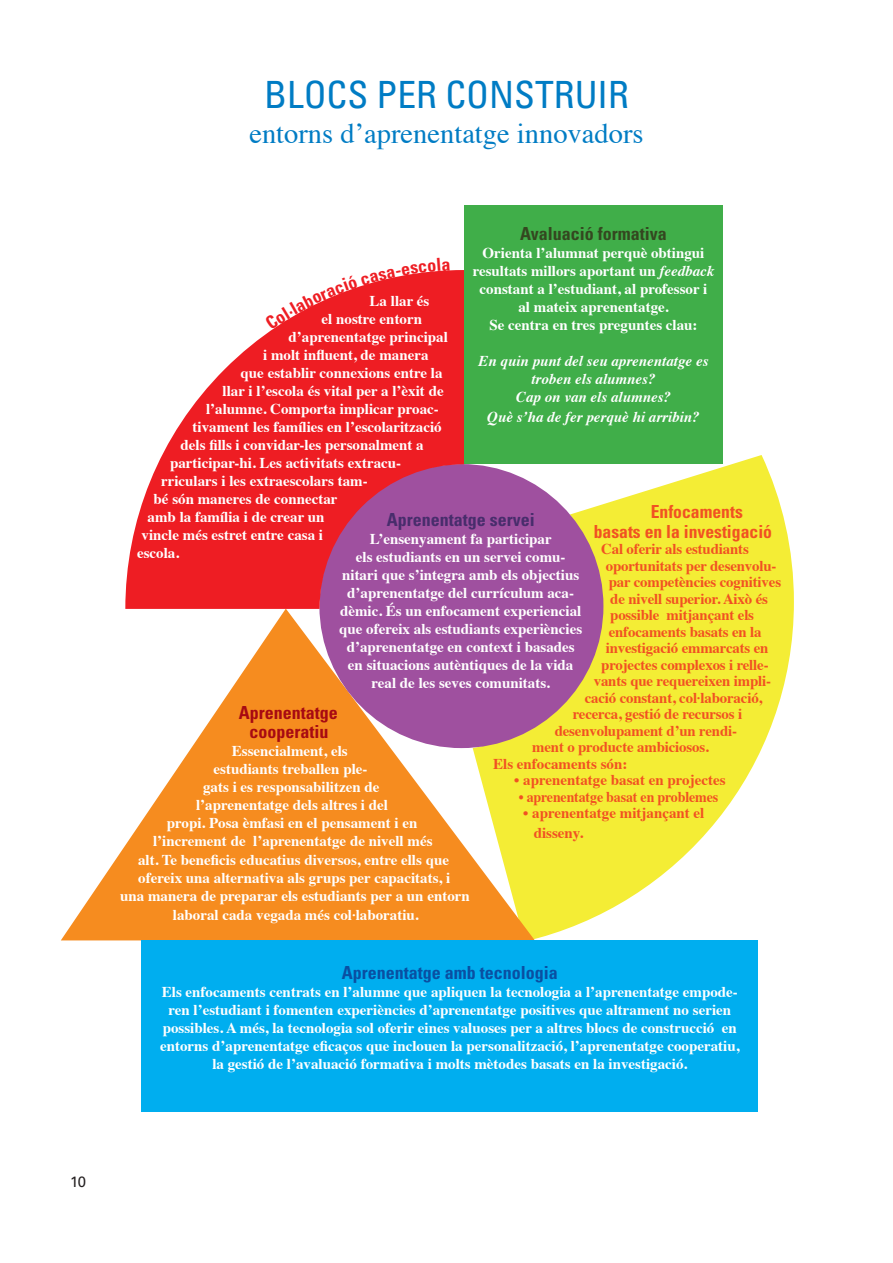
<style>
.page{position:relative;width:893px;height:1263px;background:#fff}
.page>*{position:absolute;margin:0;border:0;box-sizing:border-box;transform-origin:0 0}
.t1{font:condensed 37.5px "Univers LT Std";color:#007cc4}
.t2{font:28.5px "Times";color:#007cc4}
.t3{font:700 condensed 18px/19.5px "Univers LT Std";color:#f15122}
.t4{font:700 condensed 18px "Univers LT Std";color:#0a4fa2}
.t5{font:700 condensed 18px/19.8px "Univers LT Std";color:#a70a12;text-align:center}
.t6{font:700 condensed 18px "Univers LT Std";color:#482d6c}
.t7{font:700 condensed 18px "Univers LT Std";color:#344720}
.t8{font:700 15px/18px "Times";color:#fff;text-align:center}
.t9{font:700 15px/19.8px "Times";letter-spacing:-.01em;color:#f15122}
.t10{font:italic 700 15px/18px "Times";color:#fff;text-align:center}
.t11{font:700 15px "Times";letter-spacing:-.01em;color:#f15122;scale:.93 1}
.t12{font:15px "Univers LT Std";color:#231f20}
.s1{font-style:italic}
</style>
<div class="page">
<svg style="left:473px;top:455px;width:321px;height:484px;fill:#f4ed35"></svg>
<svg style="left:61px;top:609px;width:474px;height:331px;fill:#f68c1f"></svg>
<div style="left:142px;top:940px;width:616px;height:172px;background:#00aeef"></div>
<div style="left:319px;top:464px;width:284px;height:284px;background:#9f509f;border-radius:50%"></div>
<svg style="left:125px;top:270px;width:339px;height:339px;fill:#ee1d23"></svg>
<div style="left:464px;top:205px;width:259px;height:259px;background:#40ae49"></div>
<svg style="left:265px;top:270px;width:185px;height:60px"></svg>
<p class="t1" style="left:264px;top:71px;width:366px">BLOCS PER CONSTRUIR</p>
<p class="t2" style="left:249px;top:106px;width:396px">entorns d’aprenentatge innovadors</p>
<p class="t7" style="left:520px;top:223px;width:148px">Avaluació formativa</p>
<p class="t8" style="left:473px;top:243px;width:243px">Orienta l’alumnat perquè obtingui resultats millors aportant un <span class="s1">feedback </span>constant a l’estudiant, al professor i al mateix aprenentatge.</p>
<p class="t8" style="left:489px;top:315px;width:210px">Se centra en tres preguntes clau:</p>
<p class="t10" style="left:478px;top:351px;width:232px">En quin punt del seu aprenentatge es troben els alumnes?</p>
<p class="t10" style="left:516px;top:387px;width:157px">Cap on van els alumnes?</p>
<p class="t10" style="left:487px;top:407px;width:214px">Què s’ha de fer perquè hi arribin?</p>
<p class="t8" style="left:370px;top:290px;width:61px">La llar és</p>
<p class="t8" style="left:322px;top:308px;width:102px">el nostre entorn</p>
<p class="t8" style="left:289px;top:326px;width:161px">d’aprenentatge principal</p>
<p class="t8" style="left:263px;top:344px;width:167px">i molt influent, de manera</p>
<p class="t8" style="left:241px;top:362px;width:203px">que establir connexions entre la</p>
<p class="t8" style="left:223px;top:380px;width:223px">llar i l’escola és vital per a l’èxit de</p>
<p class="t8" style="left:206px;top:398px;width:234px">l’alumne. Comporta implicar proac-</p>
<p class="t8" style="left:193px;top:416px;width:251px">tivament les famílies en l’escolarització</p>
<p class="t8" style="left:181px;top:434px;width:245px">dels fills i convidar-les personalment a</p>
<p class="t8" style="left:170px;top:452px;width:233px">participar-hi. Les activitats extracu-</p>
<p class="t8" style="left:161px;top:470px;width:208px">rriculars i les extraescolars tam-</p>
<p class="t8" style="left:154px;top:488px;width:185px">bé són maneres de connectar</p>
<p class="t8" style="left:148px;top:506px;width:178px">amb la família i de crear un</p>
<p class="t8" style="left:142px;top:524px;width:183px">vincle més estret entre casa i</p>
<p class="t8" style="left:137px;top:542px;width:44px">escola.</p>
<p class="t3" style="left:594px;top:502px;width:180px;text-indent:57px">Enfocaments basats en la investigació</p>
<p class="t9" style="left:601px;top:538px;width:149px">Cal oferir als estudiants</p>
<p class="t9" style="left:606px;top:554px;width:172px">oportunitats per desenvolu-</p>
<p class="t9" style="left:609px;top:571px;width:174px">par competències cognitives</p>
<p class="t9" style="left:610px;top:587px;width:159px">de nivell superior. Això és</p>
<p class="t9" style="left:610px;top:604px;width:145px">possible mitjançant els</p>
<p class="t9" style="left:609px;top:620px;width:154px">enfocaments basats en la</p>
<p class="t9" style="left:606px;top:637px;width:164px">investigació emmarcats en</p>
<p class="t9" style="left:601px;top:653px;width:169px">projectes complexos i relle-</p>
<p class="t9" style="left:594px;top:670px;width:179px">vants que requereixen impli-</p>
<p class="t9" style="left:585px;top:686px;width:179px">cació constant, col·laboració,</p>
<p class="t9" style="left:573px;top:703px;width:171px">recerca, gestió de recursos i</p>
<p class="t9" style="left:555px;top:719px;width:184px">desenvolupament d’un rendi-</p>
<p class="t9" style="left:532px;top:736px;width:178px">ment o producte ambiciosos.</p>
<p class="t9" style="left:493px;top:752px;width:136px">Els enfocaments són:</p>
<p class="t9" style="left:514px;top:769px;width:213px">• aprenentatge basat en projectes</p>
<p class="t11" style="left:519px;top:782px;width:216px">• aprenentatge basat en problemes</p>
<p class="t9" style="left:534px;top:802px;width:172px;text-indent:-10px">• aprenentatge mitjançant el disseny.</p>
<p class="t6" style="left:387px;top:508px;width:149px">Aprenentatge servei</p>
<p class="t8" style="left:339px;top:528px;width:245px">L’ensenyament fa participar<br>els estudiants en un servei comu&shy;nitari que s’integra amb els objectius d’aprenentatge del currículum aca&shy;dèmic. És un enfocament experiencial que ofereix als estudiants experiències d’aprenentatge en context i basades en situacions autèntiques de la vida real de les seves comunitats.</p>
<p class="t5" style="left:239px;top:702px;width:100px">Aprenentatge cooperatiu</p>
<p class="t8" style="left:232px;top:741px;width:117px">Essencialment, els</p>
<p class="t8" style="left:214px;top:759px;width:155px">estudiants treballen ple-</p>
<p class="t8" style="left:203px;top:777px;width:178px">gats i es responsabilitzen de</p>
<p class="t8" style="left:196px;top:795px;width:193px">l’aprenentatge dels altres i del</p>
<p class="t8" style="left:167px;top:813px;width:252px">propi. Posa èmfasi en el pensament i en</p>
<p class="t8" style="left:153px;top:831px;width:281px">l’increment de l’aprenentatge de nivell més</p>
<p class="t8" style="left:138px;top:849px;width:312px">alt. Te beneficis educatius diversos, entre ells que</p>
<p class="t8" style="left:138px;top:867px;width:313px">ofereix una alternativa als grups per capacitats, i</p>
<p class="t8" style="left:120px;top:885px;width:351px">una manera de preparar els estudiants per a un entorn</p>
<p class="t8" style="left:173px;top:905px;width:247px">laboral cada vegada més col·laboratiu.</p>
<p class="t4" style="left:342px;top:961px;width:217px">Aprenentatge amb tecnologia</p>
<p class="t8" style="left:160px;top:981px;width:581px">Els enfocaments centrats en l’alumne que apliquen la tecnologia a l’aprenentatge empode&shy;ren l’estudiant i fomenten experiències d’aprenentatge positives que altrament no serien possibles. A més, la tecnologia sol oferir eines valuoses per a altres blocs de construcció en entorns d’aprenentatge eficaços que inclouen la personalització, l’aprenentatge cooperatiu, la gestió de l’avaluació formativa i molts mètodes basats en la investigació.</p>
<p class="t12" style="left:70px;top:1173px;width:17px">10</p>
</div>
